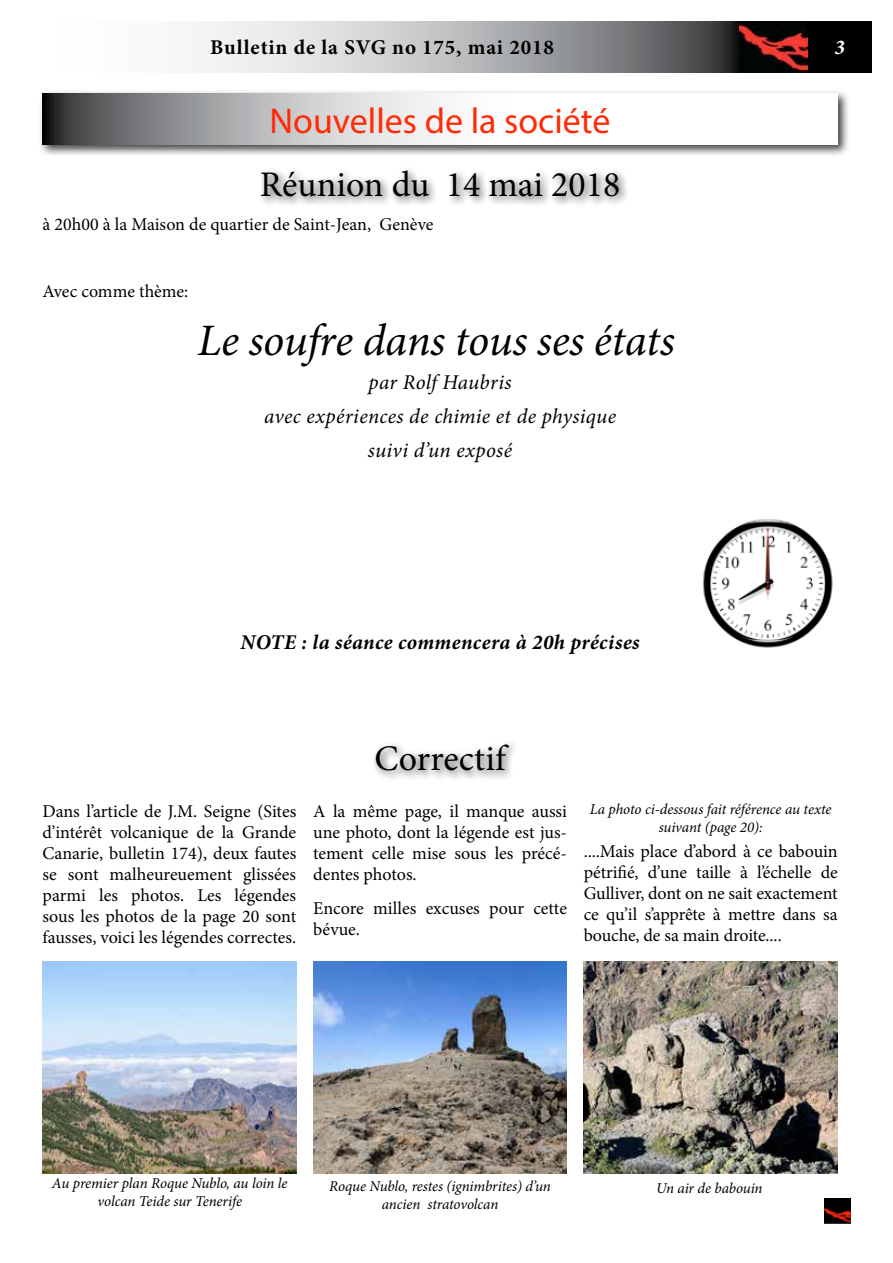
<style>
.page{position:relative;width:893px;height:1263px;background:#fff}
.page>*{position:absolute;margin:0;border:0;box-sizing:border-box;transform-origin:0 0}
.t1{font:italic 45px "Minion Pro";letter-spacing:-.01em;color:#000}
.t2{font:36px "Minion Pro";color:#000}
.t3{font:36px "Myriad Pro";color:#ff2b06}
.t4{font:italic 21px/33.8px "Minion Pro";letter-spacing:.015em;color:#000;text-align:center}
.t5{font:italic 700 21px "Minion Pro";letter-spacing:.02em;color:#000}
.t6{font:700 21px "Minion Pro";letter-spacing:.04em;color:#000}
.t7{font:italic 700 21px "Minion Pro";color:#fff}
.t8{font:18px/21px "Minion Pro";letter-spacing:-.005em;color:#000;text-align:justify}
.t9{font:italic 15px/18px "Minion Pro";letter-spacing:-.01em;color:#000;text-align:center}
</style>
<div class="page">
<div style="left:39px;top:90px;width:811px;height:67px;background:#000;opacity:.75"></div>
<svg style="left:43px;top:94px;width:795px;height:51px"></svg>
<div style="left:257px;top:166px;width:372px;height:42px;background:#000;opacity:.75"></div>
<img style="left:703px;top:519px;width:130px;height:129px">
<img style="left:825px;top:1198px;width:25px;height:26px">
<div style="left:371px;top:740px;width:148px;height:42px;background:#000;opacity:.75"></div>
<img style="left:43px;top:961px;width:254px;height:213px">
<img style="left:584px;top:961px;width:254px;height:213px">
<img style="left:313px;top:961px;width:254px;height:213px">
<svg style="left:195px;top:21px;width:677px;height:51px;background:#9a9b9d"></svg>
<img style="left:740px;top:21px;width:68px;height:51px">
<p class="t6" style="left:210px;top:33px;width:345px">Bulletin de la SVG no 175, mai 2018</p>
<p class="t7" style="left:835px;top:33px;width:12px">3</p>
<h2 class="t3" style="left:270px;top:98px;width:342px">Nouvelles de la société</h2>
<h2 class="t2" style="left:260px;top:160px;width:362px">Réunion du 14 mai 2018</h2>
<p class="t8" style="left:43px;top:214px;width:392px">à 20h00 à la Maison de quartier de Saint-Jean, Genève</p>
<p class="t8" style="left:43px;top:281px;width:147px">Avec comme thème:</p>
<h1 class="t1" style="left:198px;top:310px;width:479px">Le soufre dans tous ses états</h1>
<p class="t4" style="left:264px;top:365px;width:353px">par Rolf Haubris<br>avec expériences de chimie et de physique suivi d’un exposé</p>
<p class="t5" style="left:241px;top:627px;width:401px">NOTE : la séance commencera à 20h précises</p>
<h2 class="t2" style="left:374px;top:734px;width:133px">Correctif</h2>
<p class="t8" style="left:43px;top:801px;width:255px">Dans l’article de J.M. Seigne (Sites d’intérêt volcanique de la Grande Canarie, bulletin 174), deux fautes se sont malheureuement glissées parmi les photos. Les légendes sous les photos de la page 20 sont fausses, voici les légendes correctes.</p>
<p class="t8" style="left:313px;top:801px;width:255px">A la même page, il manque aussi une photo, dont la légende est jus&shy;tement celle mise sous les précé&shy;dentes photos.</p>
<p class="t8" style="left:313px;top:897px;width:255px">Encore milles excuses pour cette bévue.</p>
<p class="t9" style="left:590px;top:800px;width:243px">La photo ci-dessous fait référence au texte suivant (page 20):</p>
<p class="t8" style="left:584px;top:841px;width:256px">....Mais place d’abord à ce babouin pétrifié, d’une taille à l’échelle de Gulliver, dont on ne sait exactement ce qu’il s’apprête à mettre dans sa bouche, de sa main droite....</p>
<p class="t9" style="left:52px;top:1174px;width:237px">Au premier plan Roque Nublo, au loin le volcan Teide sur Tenerife</p>
<p class="t9" style="left:329px;top:1177px;width:223px">Roque Nublo, restes (ignimbrites) d’un ancien stratovolcan</p>
<p class="t9" style="left:656px;top:1179px;width:108px">Un air de babouin</p>
</div>
